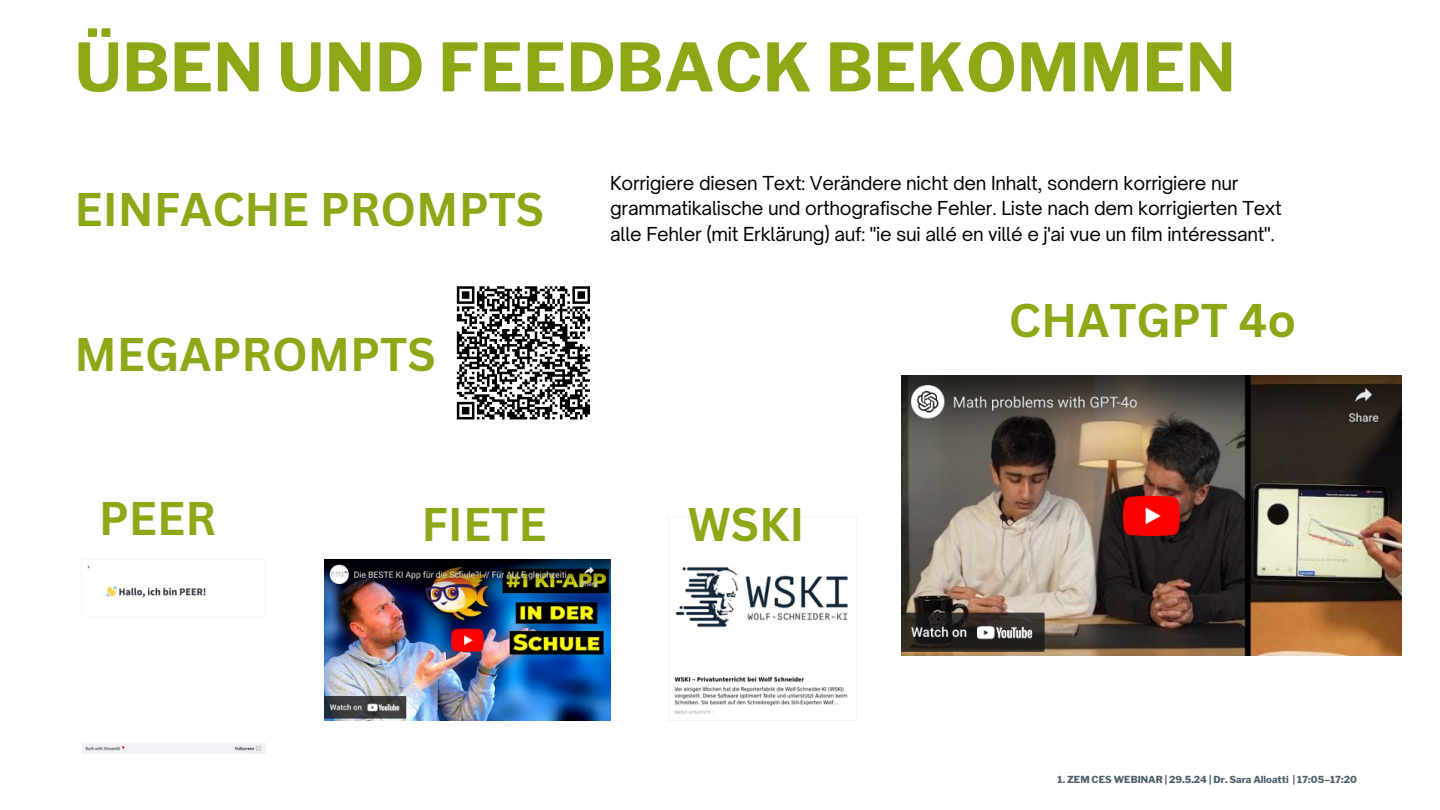
<style>
.page{position:relative;width:1440px;height:810px;background:#fff}
.page>*{position:absolute;margin:0;border:0;box-sizing:border-box;transform-origin:0 0}
.t1{font:700 66.1px "Libre Franklin";color:#8ba816}
.t2{font:700 46px "Canva Sans";color:#8ba816}
.t3{font:18.5px/25.5px "Open Sauce One";letter-spacing:-.015em;color:#000}
.t4{font:800 9.7px "Libre Franklin";color:#50616c}
</style>
<div class="page">
<svg style="left:456px;top:286px;width:134px;height:134px"></svg>
<img style="left:324px;top:559px;width:286px;height:161px">
<img style="left:81px;top:559px;width:185px;height:194px">
<img style="left:668px;top:517px;width:189px;height:203px">
<img style="left:901px;top:375px;width:500px;height:281px">
<h1 class="t1" style="left:75px;top:28px;width:1163px">ÜBEN UND FEEDBACK BEKOMMEN</h1>
<h2 class="t2" style="left:75px;top:177px;width:471px">EINFACHE PROMPTS</h2>
<p class="t2" style="left:75px;top:322px;width:363px">MEGAPROMPTS</p>
<h2 class="t3" style="left:610px;top:170px;width:673px">Korrigiere diesen Text: Verändere nicht den Inhalt, sondern korrigiere nur grammatikalische und orthografische Fehler. Liste nach dem korrigierten Text alle Fehler (mit Erklärung) auf: "ie sui allé en villé e j'ai vue un film intéressant".</h2>
<h2 class="t2" style="left:1009px;top:288px;width:289px">CHATGPT 4o</h2>
<p class="t2" style="left:99px;top:485px;width:119px">PEER</p>
<h2 class="t2" style="left:421px;top:492px;width:127px">FIETE</h2>
<h2 class="t2" style="left:688px;top:492px;width:118px">WSKI</h2>
<h3 class="t4" style="left:1058px;top:774px;width:301px">1. ZEM CES WEBINAR | 29.5.24 | Dr. Sara Alloatti | 17:05–17:20</h3>
</div>
